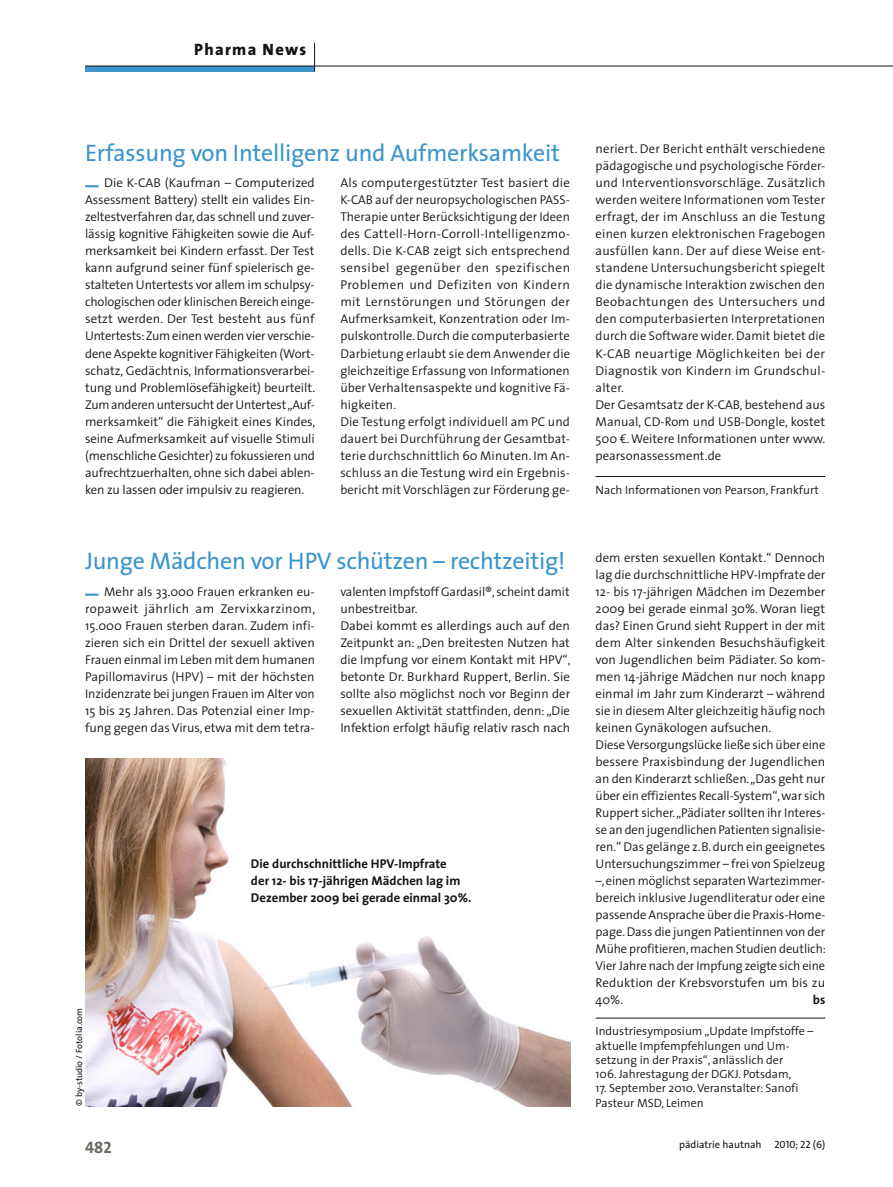
<style>
.page{position:relative;width:893px;height:1187px;background:#fff}
.page>*{position:absolute;margin:0;border:0;box-sizing:border-box;transform-origin:0 0}
.t1{font:24px "The Sans";letter-spacing:-.01em;color:#3b95cb}
.t2{font:800 16.5px "The Sans";letter-spacing:.08em;color:#131413}
.t3{font:16.5px "The Sans Bold Caps";color:#67665f}
.t4{font:300 12.75px/17px "The Sans";color:#131413}
.t5{font:700 12.75px/17px "The Sans";color:#131413}
.t6{font:300 12px/14.2px "The Sans";color:#131413}
.t7{font:10.5px "The Sans";color:#131413}
.t8{font:9px "The Sans";color:#131413}
.s1{font-family:"The Sans Caps"}
</style>
<div class="page">
<div style="left:85px;top:66px;width:230px;height:5px;background:#3b95cb"></div>
<hr style="left:85px;top:66px;width:807px;height:1px;background:#131413">
<svg style="left:314px;top:43px;width:1px;height:28px"></svg>
<svg style="left:85px;top:185px;width:14px;height:2px"></svg>
<hr style="left:595px;top:476px;width:230px;height:1px;background:#131413">
<svg style="left:85px;top:593px;width:14px;height:2px"></svg>
<hr style="left:595px;top:1017px;width:230px;height:1px;background:#131413">
<img style="left:85px;top:758px;width:485px;height:348px">
<p class="t2" style="left:194px;top:42px;width:114px">Pharma News</p>
<h1 class="t1" style="left:85px;top:144px;width:476px">Erfassung von Intelligenz und Aufmerksamkeit</h1>
<p class="t4" style="left:85px;top:176px;width:232px;text-align:justify;text-indent:19px">Die K-CAB (Kaufman – Computerized Assessment Battery) stellt ein valides Ein&shy;zeltestverfahren dar, das schnell und zuver&shy;lässig kognitive Fähigkeiten sowie die Auf&shy;merksamkeit bei Kindern erfasst. Der Test kann aufgrund seiner fünf spielerisch ge&shy;stalteten Untertests vor allem im schulpsy&shy;chologischen oder klinischen Bereich einge&shy;setzt werden. Der Test besteht aus fünf Untertests: Zum einen werden vier verschie&shy;dene Aspekte kognitiver Fähigkeiten (Wort&shy;schatz, Gedächtnis, Informationsverarbei&shy;tung und Problemlösefähigkeit) beurteilt.<br>Zum anderen untersucht der Untertest „Auf&shy;merksamkeit“ die Fähigkeit eines Kindes, seine Aufmerksamkeit auf visuelle Stimuli (menschliche Gesichter) zu fokussieren und aufrechtzuerhalten, ohne sich dabei ablen&shy;ken zu lassen oder impulsiv zu reagieren.</p>
<p class="t4" style="left:340px;top:176px;width:231px">Als computergestützter Test basiert die K-CAB auf der neuropsychologischen PASS-Therapie unter Berücksichtigung der Ideen des Cattell-Horn-Corroll-Intelligenzmo&shy;dells. Die K-CAB zeigt sich entsprechend sensibel gegenüber den spezifischen Problemen und Defiziten von Kindern mit Lernstörungen und Störungen der Aufmerksamkeit, Konzentration oder Im&shy;pulskontrolle. Durch die computerbasierte Darbietung erlaubt sie dem Anwender die gleichzeitige Erfassung von Informationen über Verhaltensaspekte und kognitive Fä&shy;higkeiten.<br>Die Testung erfolgt individuell am PC und dauert bei Durchführung der Gesamtbat&shy;terie durchschnittlich 60 Minuten. Im An&shy;schluss an die Testung wird ein Ergebnis&shy;bericht mit Vorschlägen zur Förderung ge-</p>
<h1 class="t1" style="left:85px;top:552px;width:482px">Junge Mädchen vor HPV schützen – rechtzeitig!</h1>
<p class="t4" style="left:85px;top:584px;width:232px;text-align:justify;text-indent:19px">Mehr als 33.000 Frauen erkranken eu&shy;ropaweit jährlich am Zervixkarzinom, 15.000 Frauen sterben daran. Zudem infi&shy;zieren sich ein Drittel der sexuell aktiven Frauen einmal im Leben mit dem humanen Papillomavirus (HPV) – mit der höchsten Inzidenzrate bei jungen Frauen im Alter von 15 bis 25 Jahren. Das Potenzial einer Imp&shy;fung gegen das Virus, etwa mit dem tetra-</p>
<p class="t4" style="left:340px;top:584px;width:232px">valenten Impfstoff Gardasil®, scheint damit unbestreitbar.<br>Dabei kommt es allerdings auch auf den Zeitpunkt an: „Den breitesten Nutzen hat die Impfung vor einem Kontakt mit HPV“, betonte Dr. Burkhard Ruppert, Berlin. Sie sollte also möglichst noch vor Beginn der sexuellen Aktivität stattfinden, denn: „Die Infektion erfolgt häufig relativ rasch nach</p>
<p class="t8" style="left:76px;top:1106px;width:100px;rotate:-90deg">© by-studio / Fotolia.com</p>
<p class="t5" style="left:251px;top:856px;width:222px">Die durchschnittliche HPV-Impfrate<br>der 12- bis 17-jährigen Mädchen lag im<br>Dezember 2009 bei gerade einmal 30%.</p>
<p class="t4" style="left:595px;top:142px;width:231px">neriert. Der Bericht enthält verschiedene pädagogische und psychologische Förder&shy;und Interventionsvorschläge. Zusätzlich werden weitere Informationen vom Tester erfragt, der im Anschluss an die Testung einen kurzen elektronischen Fragebogen ausfüllen kann. Der auf diese Weise ent&shy;standene Untersuchungsbericht spiegelt die dynamische Interaktion zwischen den Beobachtungen des Untersuchers und den computerbasierten Interpretationen durch die Software wider. Damit bietet die K-CAB neuartige Möglichkeiten bei der Diagnostik von Kindern im Grundschul&shy;alter.<br>Der Gesamtsatz der K-CAB, bestehend aus Manual, CD-Rom und USB-Dongle, kostet 500 €. Weitere Informationen unter www. pearsonassessment.de</p>
<p class="t6" style="left:595px;top:484px;width:225px">Nach Informationen von Pearson, Frankfurt</p>
<p class="t4" style="left:595px;top:550px;width:232px">dem ersten sexuellen Kontakt.“ Dennoch lag die durchschnittliche HPV-Impfrate der 12- bis 17-jährigen Mädchen im Dezember 2009 bei gerade einmal 30%. Woran liegt das? Einen Grund sieht Ruppert in der mit dem Alter sinkenden Besuchshäufigkeit von Jugendlichen beim Pädiater. So kom&shy;men 14-jährige Mädchen nur noch knapp einmal im Jahr zum Kinderarzt – während sie in diesem Alter gleichzeitig häufig noch keinen Gynäkologen aufsuchen.<br>Diese Versorgungslücke ließe sich über eine bessere Praxisbindung der Jugendlichen an den Kinderarzt schließen. „Das geht nur über ein effizientes Recall-System“, war sich Ruppert sicher. „Pädiater sollten ihr Interes&shy;se an den jugendlichen Patienten signalisie&shy;ren.“ Das gelänge z. B. durch ein geeignetes Untersuchungszimmer – frei von Spielzeug –, einen möglichst separaten Wartezimmer&shy;bereich inklusive Jugendliteratur oder eine passende Ansprache über die Praxis-Home&shy;page. Dass die jungen Patientinnen von der Mühe profitieren, machen Studien deutlich:<br>Vier Jahre nach der Impfung zeigte sich eine Reduktion der Krebsvorstufen um bis zu 40%.</p>
<p class="t5" style="left:812px;top:992px;width:14px">bs</p>
<p class="t6" style="left:595px;top:1025px;width:219px">Industriesymposium „Update Impfstoffe – aktuelle Impfempfehlungen und Um&shy;setzung in der Praxis“, anlässlich der<br>106. Jahrestagung der DGKJ. Potsdam,</p>
<p class="t6" style="left:595px;top:1082px;width:204px">17. September 2010. Veranstalter: Sanofi<br>Pasteur MSD, Leimen</p>
<p class="t3" style="left:85px;top:1136px;width:28px">482</p>
<p class="t7" style="left:679px;top:1140px;width:147px">pädiatrie hautnah <span class="s1">2010; 22 (6)</span></p>
</div>
